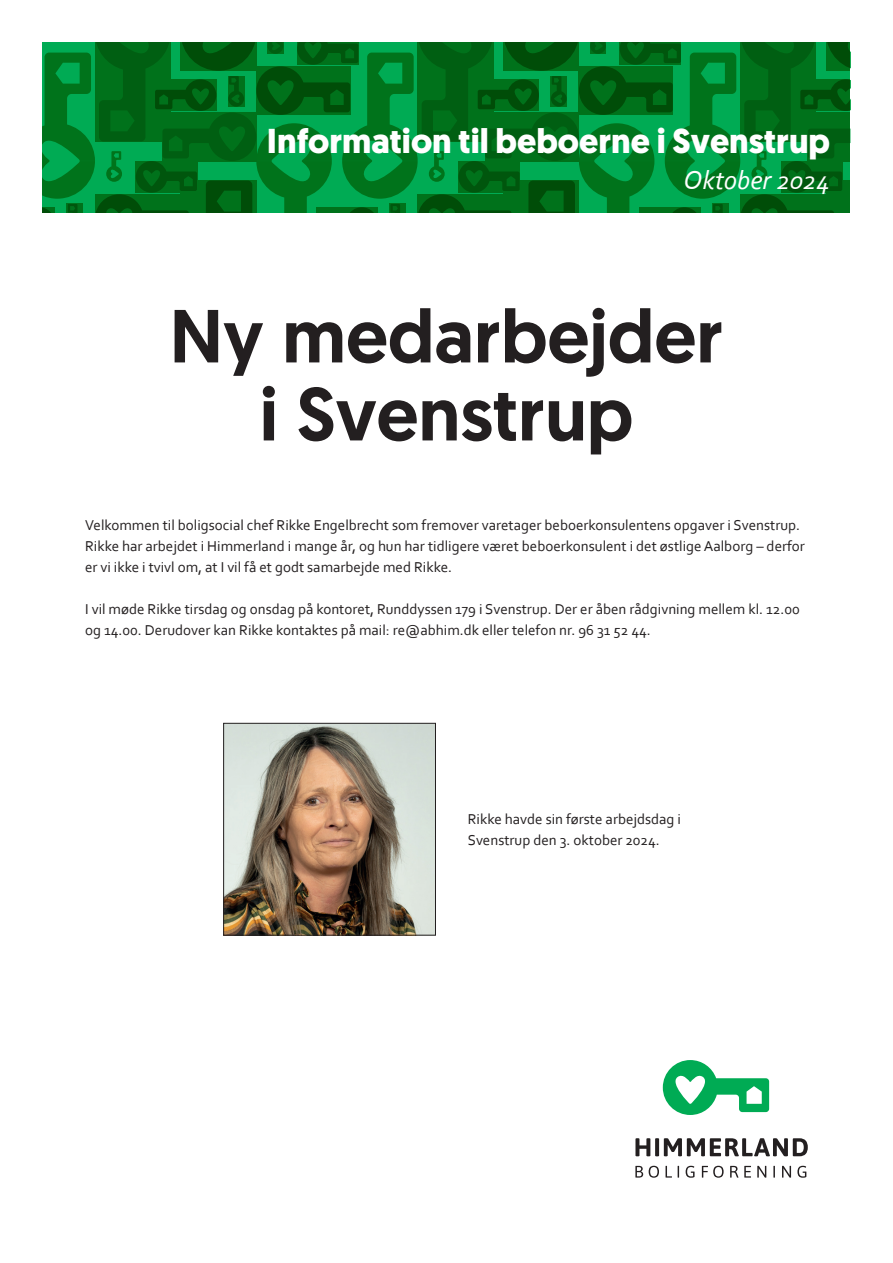
<style>
.page{position:relative;width:893px;height:1263px;background:#fff}
.page>*{position:absolute;margin:0;border:0;box-sizing:border-box;transform-origin:0 0}
.t1{font:500 75px/78px "Geomanist";color:#231f20;text-align:center}
.t2{font:700 34.5px "Geomanist";color:#fff}
.t3{font:italic 27px "Corbel";color:#fff}
.t4{font:15px/21px "Corbel";color:#231f20}
</style>
<div class="page">
<svg style="left:43px;top:43px;width:807px;height:170px;background:#007b27"></svg>
<svg style="left:635px;top:1138px;width:173px;height:18px"></svg>
<svg style="left:635px;top:1166px;width:8px;height:11px"></svg>
<svg style="left:649px;top:1166px;width:10px;height:12px"></svg>
<svg style="left:665px;top:1166px;width:7px;height:11px"></svg>
<svg style="left:686px;top:1166px;width:8px;height:12px"></svg>
<svg style="left:702px;top:1166px;width:22px;height:12px"></svg>
<svg style="left:730px;top:1166px;width:8px;height:11px"></svg>
<svg style="left:744px;top:1166px;width:7px;height:11px"></svg>
<svg style="left:757px;top:1166px;width:9px;height:11px"></svg>
<svg style="left:773px;top:1166px;width:2px;height:11px"></svg>
<svg style="left:782px;top:1166px;width:9px;height:11px"></svg>
<svg style="left:797px;top:1166px;width:9px;height:12px"></svg>
<svg style="left:663px;top:1060px;width:106px;height:55px"></svg>
<img style="left:225px;top:725px;width:209px;height:208px">
<div style="left:223px;top:723px;width:213px;height:212px;border:1px solid #231f20"></div>
<h2 class="t2" style="left:267px;top:118px;width:564px">Information til beboerne i Svenstrup</h2>
<h3 class="t3" style="left:684px;top:163px;width:148px">Oktober 2024</h3>
<h1 class="t1" style="left:170px;top:296px;width:555px">Ny medarbejder i Svenstrup</h1>
<p class="t4" style="left:85px;top:514px;width:721px">Velkommen til boligsocial chef Rikke Engelbrecht som fremover varetager beboerkonsulentens opgaver i Svenstrup.<br>Rikke har arbejdet i Himmerland i mange år, og hun har tidligere været beboerkonsulent i det østlige Aalborg – derfor er vi ikke i tvivl om, at I vil få et godt samarbejde med Rikke.</p>
<p class="t4" style="left:85px;top:598px;width:716px">I vil møde Rikke tirsdag og onsdag på kontoret, Runddyssen 179 i Svenstrup. Der er åben rådgivning mellem kl. 12.00 og 14.00. Derudover kan Rikke kontaktes på mail: re@abhim.dk eller telefon nr. 96 31 52 44.</p>
<p class="t4" style="left:468px;top:808px;width:215px">Rikke havde sin første arbejdsdag i<br>Svenstrup den 3. oktober 2024.</p>
</div>
